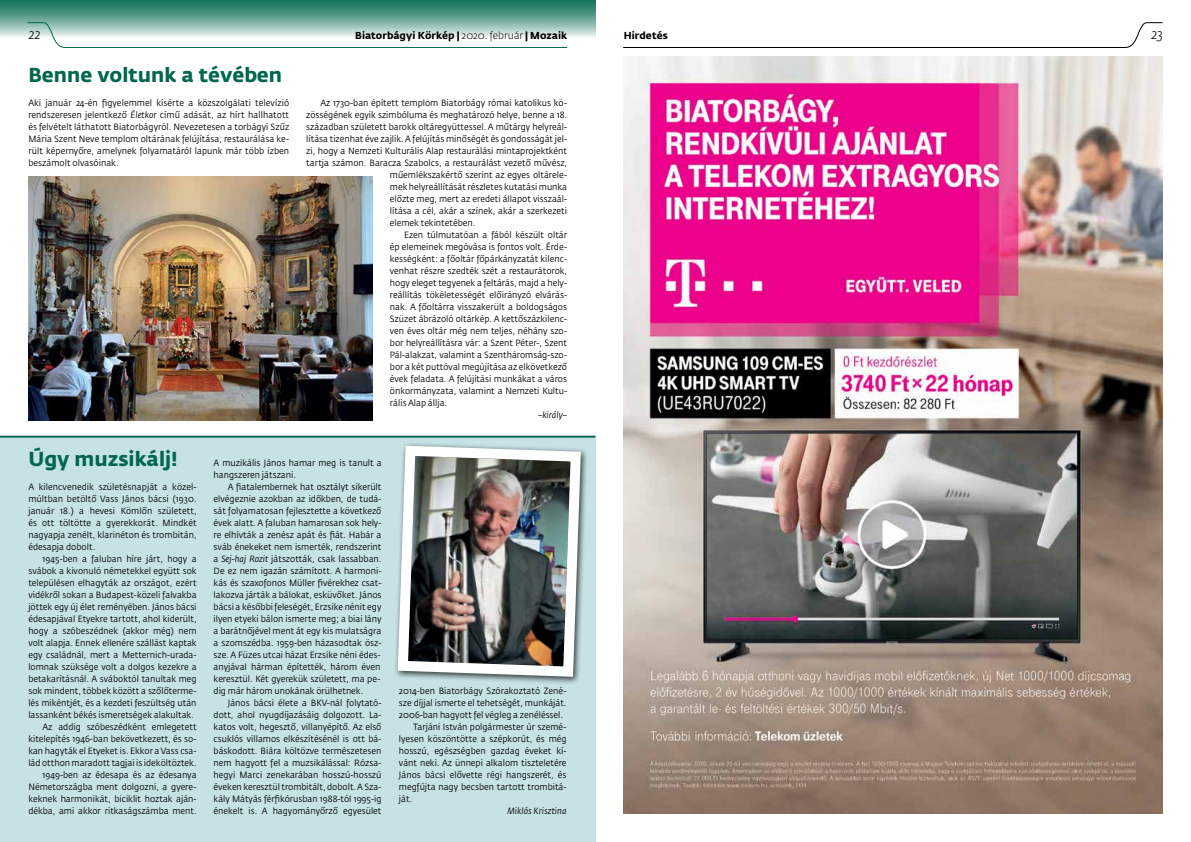
<style>
.page{position:relative;width:1191px;height:842px;background:#fff}
.page>*{position:absolute;margin:0;border:0;box-sizing:border-box;transform-origin:0 0}
.t1{font:700 20px "Fedra Sans Std";color:#00674e}
.t2{font:italic 300 14px "Fedra Sans Std";color:#000}
.t3{font:700 10px "Fedra Sans Std";letter-spacing:.005em;color:#000}
.t4{font:9px/12px "Fedra Sans Std";color:#000;text-align:justify;scale:.95 1}
.t5{font:italic 9px "Fedra Sans Std";letter-spacing:.005em;color:#000;scale:.95 1}
.s1{font-weight:300}
.s2{font-style:italic}
</style>
<div class="page">
<div style="left:0;top:438px;width:595px;height:404px;background:#c7e2e5"></div>
<hr style="left:0;top:436px;width:595px;height:2px;background:#00674e">
<svg style="left:0;top:0;width:595px;height:37px"></svg>
<svg style="left:27px;top:22px;width:541px;height:26px"></svg>
<svg style="left:623px;top:22px;width:540px;height:26px"></svg>
<img style="left:624px;top:57px;width:538px;height:757px">
<img style="left:395px;top:443px;width:191px;height:239px">
<img style="left:28px;top:177px;width:345px;height:244px">
<h2 class="t2" style="left:28px;top:26px;width:14px">22</h2>
<p class="t3" style="left:355px;top:30px;width:213px">Biatorbágyi Körkép | <span class="s1">2020. február</span> | Mozaik</p>
<p class="t3" style="left:624px;top:30px;width:46px">Hirdetés</p>
<h2 class="t2" style="left:1151px;top:26px;width:13px">23</h2>
<h1 class="t1" style="left:28px;top:63px;width:255px">Benne voltunk a tévében</h1>
<p class="t4" style="left:28px;top:97px;width:276px">Aki január 24-én figyelemmel kísérte a közszolgálati televízió rendszeresen jelentkező <span class="s2">Életkor</span> című adását, az hírt hallhatott és felvételt láthatott Biatorbágyról. Nevezetesen a torbágyi Szűz Mária Szent Neve templom oltárának felújítása, restaurálása ke&shy;rült képernyőre, amelynek folyamatáról lapunk már több ízben beszámolt olvasóinak.</p>
<p class="t4" style="left:320px;top:97px;width:261px">Az 1730-ban épített templom Biatorbágy római katolikus kö-</p>
<p class="t4" style="left:306px;top:109px;width:276px">zösségének egyik szimbóluma és meghatározó helye, benne a 18.</p>
<p class="t4" style="left:306px;top:121px;width:276px">században született barokk oltáregyüttessel. A műtárgy helyreál-</p>
<p class="t4" style="left:306px;top:133px;width:276px">lítása tizenhat éve zajlik. A felújítás minőségét és gondosságát jel-</p>
<p class="t4" style="left:306px;top:145px;width:276px">zi, hogy a Nemzeti Kulturális Alap restaurálási mintaprojektként</p>
<p class="t4" style="left:306px;top:157px;width:276px">tartja számon. Baracza Szabolcs, a restaurálást vezető művész,</p>
<p class="t4" style="left:390px;top:169px;width:188px">műemlékszakértő szerint az egyes oltárele-</p>
<p class="t4" style="left:390px;top:181px;width:188px">mek helyreállítását részletes kutatási munka</p>
<p class="t4" style="left:390px;top:193px;width:188px">előzte meg, mert az eredeti állapot visszaál-</p>
<p class="t4" style="left:390px;top:205px;width:188px">lítása a cél, akár a színek, akár a szerkezeti</p>
<p class="t4" style="left:390px;top:217px;width:91px">elemek tekintetében.</p>
<p class="t4" style="left:404px;top:229px;width:173px">Ezen túlmutatóan a fából készült oltár</p>
<p class="t4" style="left:390px;top:241px;width:188px">ép elemeinek megóvása is fontos volt. Érde-</p>
<p class="t4" style="left:390px;top:253px;width:188px">kességként: a főoltár főpárkányzatát kilenc-</p>
<p class="t4" style="left:390px;top:265px;width:188px">venhat részre szedték szét a restaurátorok,</p>
<p class="t4" style="left:390px;top:277px;width:188px">hogy eleget tegyenek a feltárás, majd a hely-</p>
<p class="t4" style="left:390px;top:289px;width:188px">reállítás tökéletességét előirányzó elvárás-</p>
<p class="t4" style="left:390px;top:301px;width:188px">nak. A főoltárra visszakerült a boldogságos</p>
<p class="t4" style="left:390px;top:313px;width:188px">Szüzet ábrázoló oltárkép. A kettőszázkilenc-</p>
<p class="t4" style="left:390px;top:325px;width:188px">ven éves oltár még nem teljes, néhány szo-</p>
<p class="t4" style="left:390px;top:337px;width:188px">bor helyreállításra vár: a Szent Péter-, Szent</p>
<p class="t4" style="left:390px;top:349px;width:188px">Pál-alakzat, valamint a Szentháromság-szo-</p>
<p class="t4" style="left:390px;top:361px;width:188px">bor a két puttóval megújítása az elkövetkező</p>
<p class="t4" style="left:390px;top:373px;width:188px">évek feladata. A felújítási munkákat a város</p>
<p class="t4" style="left:390px;top:385px;width:188px">önkormányzata, valamint a Nemzeti Kultu-</p>
<p class="t4" style="left:390px;top:397px;width:62px">rális Alap állja.</p>
<p class="t5" style="left:538px;top:409px;width:32px">–király–</p>
<h1 class="t1" style="left:28px;top:447px;width:151px">Úgy muzsikálj!</h1>
<p class="t4" style="left:28px;top:481px;width:179px">A kilencvenedik születésnapját a közel&shy;múltban betöltő Vass János bácsi (1930. január 18.) a hevesi Kömlőn született, és ott töltötte a gyerekkorát. Mindkét nagyapja zenélt, klarinéton és trombitán, édesapja dobolt.</p>
<p class="t4" style="left:43px;top:553px;width:164px">1945-ben a faluban híre járt, hogy a</p>
<p class="t4" style="left:28px;top:565px;width:179px">svábok a kivonuló németekkel együtt sok</p>
<p class="t4" style="left:28px;top:577px;width:179px">településen elhagyták az országot, ezért</p>
<p class="t4" style="left:28px;top:589px;width:179px">vidékről sokan a Budapest-közeli falvakba</p>
<p class="t4" style="left:28px;top:601px;width:179px">jöttek egy új élet reményében. János bácsi</p>
<p class="t4" style="left:28px;top:613px;width:179px">édesapjával Etyekre tartott, ahol kiderült,</p>
<p class="t4" style="left:28px;top:625px;width:179px">hogy a szóbeszédnek (akkor még) nem</p>
<p class="t4" style="left:28px;top:637px;width:179px">volt alapja. Ennek ellenére szállást kaptak</p>
<p class="t4" style="left:28px;top:649px;width:179px">egy családnál, mert a Metternich-urada-</p>
<p class="t4" style="left:28px;top:661px;width:179px">lomnak szüksége volt a dolgos kezekre a</p>
<p class="t4" style="left:28px;top:673px;width:179px">betakarításnál. A sváboktól tanultak meg</p>
<p class="t4" style="left:28px;top:685px;width:179px">sok mindent, többek között a szőlőterme-</p>
<p class="t4" style="left:28px;top:697px;width:179px">lés mikéntjét, és a kezdeti feszültség után</p>
<p class="t4" style="left:28px;top:709px;width:176px">lassanként békés ismeretségek alakultak.</p>
<p class="t4" style="left:43px;top:721px;width:164px">Az addig szóbeszédként emlegetett</p>
<p class="t4" style="left:28px;top:733px;width:179px">kitelepítés 1946-ban bekövetkezett, és so-</p>
<p class="t4" style="left:28px;top:745px;width:179px">kan hagyták el Etyeket is. Ekkor a Vass csa-</p>
<p class="t4" style="left:28px;top:757px;width:179px">lád otthon maradott tagjai is ideköltöztek.</p>
<p class="t4" style="left:43px;top:769px;width:164px">1949-ben az édesapa és az édesanya</p>
<p class="t4" style="left:28px;top:781px;width:179px">Németországba ment dolgozni, a gyere-</p>
<p class="t4" style="left:28px;top:793px;width:179px">keknek harmonikát, biciklit hoztak aján-</p>
<p class="t4" style="left:28px;top:805px;width:179px">dékba, ami akkor ritkaságszámba ment.</p>
<p class="t4" style="left:214px;top:457px;width:179px">A muzikális János hamar meg is tanult a hangszeren játszani.</p>
<p class="t4" style="left:214px;top:481px;width:178px;text-align:left;text-indent:14px">A fiatalembernek hat osztályt sikerült elvégeznie azokban az időkben, de tudá&shy;sát folyamatosan fejlesztette a következő évek alatt. A faluban hamarosan sok hely&shy;re elhívták a zenész apát és fiát. Habár a sváb énekeket nem ismerték, rendszerint a <span class="s2">Sej-haj Rozit</span> játszották, csak lassabban.<br>De ez nem igazán számított. A harmoni&shy;kás és szaxofonos Müller fivérekhez csat&shy;lakozva járták a bálokat, esküvőket. János bácsi a későbbi feleségét, Erzsike nénit egy ilyen etyeki bálon ismerte meg; a biai lány a barátnőjével ment át egy kis mulatságra a szomszédba. 1959-ben házasodtak ös - sze. A Füzes utcai házat Erzsike néni édes&shy;anyjával hárman építették, három éven keresztül. Két gyerekük született, ma pe&shy;dig már három unokának örülhetnek.</p>
<p class="t4" style="left:214px;top:697px;width:178px;text-indent:14px">János bácsi élete a BKV-nál folytató&shy;dott, ahol nyugdíjazásáig dolgozott. La&shy;katos volt, hegesztő, villanyépítő. Az első csuklós villamos elkészítésénél is ott bá&shy;báskodott. Biára költözve természetesen nem hagyott fel a muzsikálással: Rózsa&shy;hegyi Marci zenekarában hosszú-hosszú éveken keresztül trombitált, dobolt. A Sza&shy;kály Mátyás férfikórusban 1988-tól 1995-ig énekelt is. A hagyományőrző egyesület</p>
<p class="t4" style="left:399px;top:685px;width:178px">2014-ben Biatorbágy Szórakoztató Zené-</p>
<p class="t4" style="left:399px;top:697px;width:178px">sze díjjal ismerte el tehetségét, munkáját.</p>
<p class="t4" style="left:399px;top:709px;width:174px">2006-ban hagyott fel végleg a zenéléssel.</p>
<p class="t4" style="left:413px;top:721px;width:163px">Tarjáni István polgármester úr szemé-</p>
<p class="t4" style="left:399px;top:733px;width:178px">lyesen köszöntötte a szépkorút, és még</p>
<p class="t4" style="left:399px;top:745px;width:178px">hosszú, egészségben gazdag éveket kí-</p>
<p class="t4" style="left:399px;top:757px;width:178px">vánt neki. Az ünnepi alkalom tiszteletére</p>
<p class="t4" style="left:399px;top:769px;width:178px">János bácsi elővette régi hangszerét, és</p>
<p class="t4" style="left:399px;top:781px;width:178px">megfújta nagy becsben tartott trombitá-</p>
<p class="t4" style="left:399px;top:793px;width:16px">ját.</p>
<p class="t5" style="left:507px;top:805px;width:64px">Miklós Krisztina</p>
</div>
